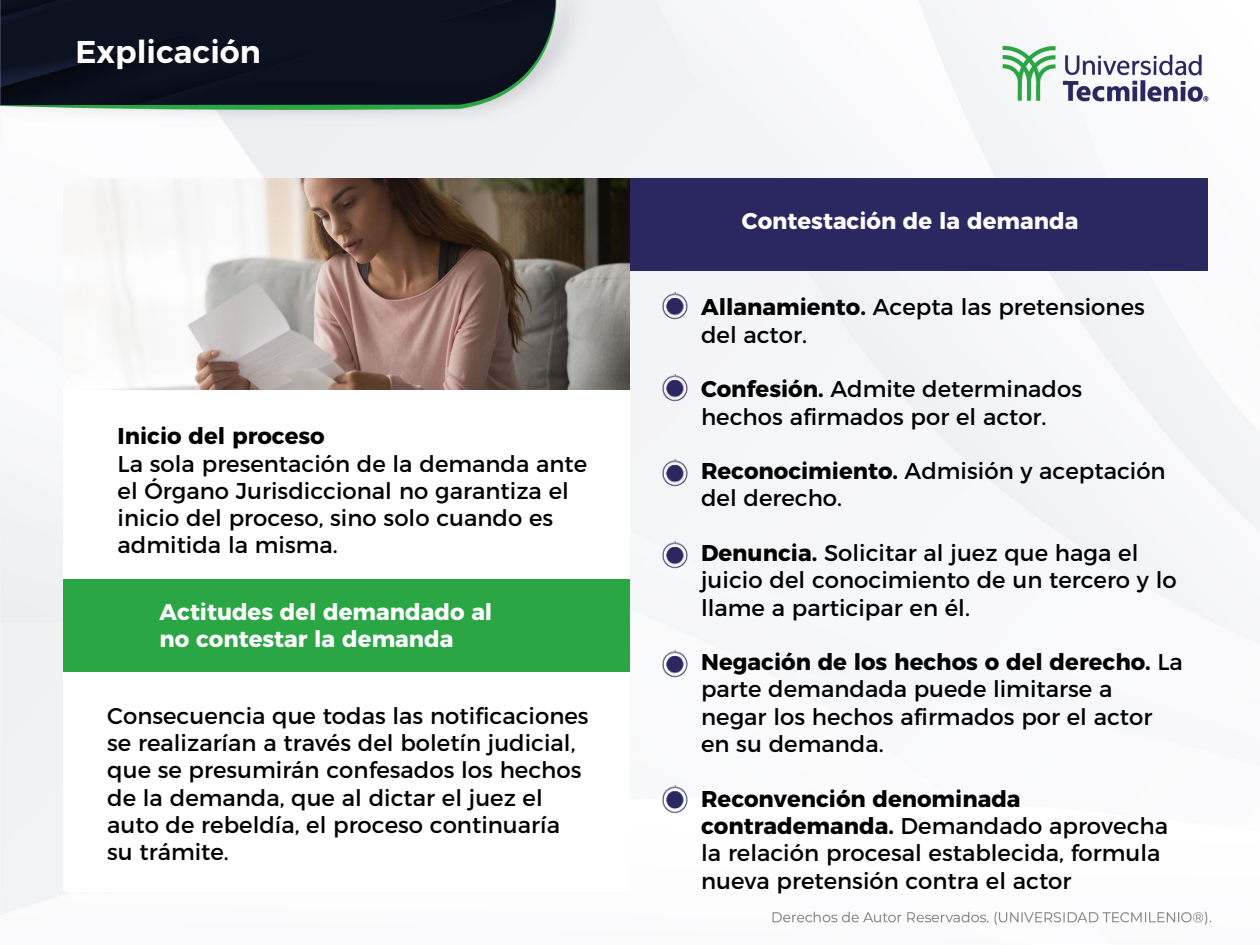
<style>
.page{position:relative;width:1260px;height:945px;background:#fff}
.page>*{position:absolute;margin:0;border:0;box-sizing:border-box;transform-origin:0 0}
.t1{font:600 31.5px "Montserrat";color:#fff}
.t2{font:22.75px/27.3px "Montserrat";color:#000}
.t3{font:700 22.75px/27.3px "Montserrat";color:#fff}
.t4{font:700 22.75px "Montserrat";color:#000}
.s1{font-weight:700}
</style>
<div class="page">
<img style="left:0;top:0;width:1260px;height:925px">
<div style="left:63px;top:178px;width:567px;height:714px;background:#fff"></div>
<div style="left:63px;top:579px;width:567px;height:93px;background:#2ba645"></div>
<img style="left:63px;top:178px;width:567px;height:212px">
<img style="left:621px;top:292px;width:81px;height:30px">
<div style="left:630px;top:178px;width:578px;height:93px;background:#2b2861"></div>
<img style="left:621px;top:375px;width:81px;height:29px">
<img style="left:630px;top:459px;width:72px;height:30px">
<img style="left:630px;top:541px;width:72px;height:30px">
<img style="left:630px;top:650px;width:72px;height:30px">
<img style="left:630px;top:786px;width:72px;height:30px">
<h1 class="t1" style="left:76px;top:26px;width:187px">Explicación</h1>
<p class="t4" style="left:118px;top:417px;width:209px">Inicio del proceso</p>
<p class="t2" style="left:118px;top:448px;width:471px">La sola presentación de la demanda ante el Órgano Jurisdiccional no garantiza el inicio del proceso, sino solo cuando es admitida la misma.</p>
<p class="t3" style="left:160px;top:596px;width:334px">Actitudes del demandado al no contestar la demanda</p>
<p class="t2" style="left:107px;top:700px;width:483px">Consecuencia que todas las notificaciones se realizarían a través del boletín judicial, que se presumirán confesados los hechos de la demanda, que al dictar el juez el auto de rebeldía, el proceso continuaría su trámite.</p>
<p class="t3" style="left:742px;top:206px;width:338px">Contestación de la demanda</p>
<p class="t2" style="left:701px;top:292px;width:445px"><span class="s1">Allanamiento.</span> Acepta las pretensiones del actor.</p>
<p class="t2" style="left:701px;top:374px;width:382px"><span class="s1">Confesión.</span> Admite determinados hechos afirmados por el actor.</p>
<p class="t2" style="left:701px;top:456px;width:466px"><span class="s1">Reconocimiento.</span> Admisión y aceptación del derecho.</p>
<p class="t2" style="left:701px;top:537px;width:477px"><span class="s1">Denuncia.</span> Solicitar al juez que haga el juicio del conocimiento de un tercero y lo llame a participar en él.</p>
<p class="t2" style="left:701px;top:647px;width:483px"><span class="s1">Negación de los hechos o del derecho.</span> La parte demandada puede limitarse a negar los hechos afirmados por el actor en su demanda.</p>
<p class="t2" style="left:701px;top:783px;width:468px"><span class="s1">Reconvención denominada contrademanda.</span> Demandado aprovecha la relación procesal establecida, formula nueva pretensión contra el actor</p>
</div>
